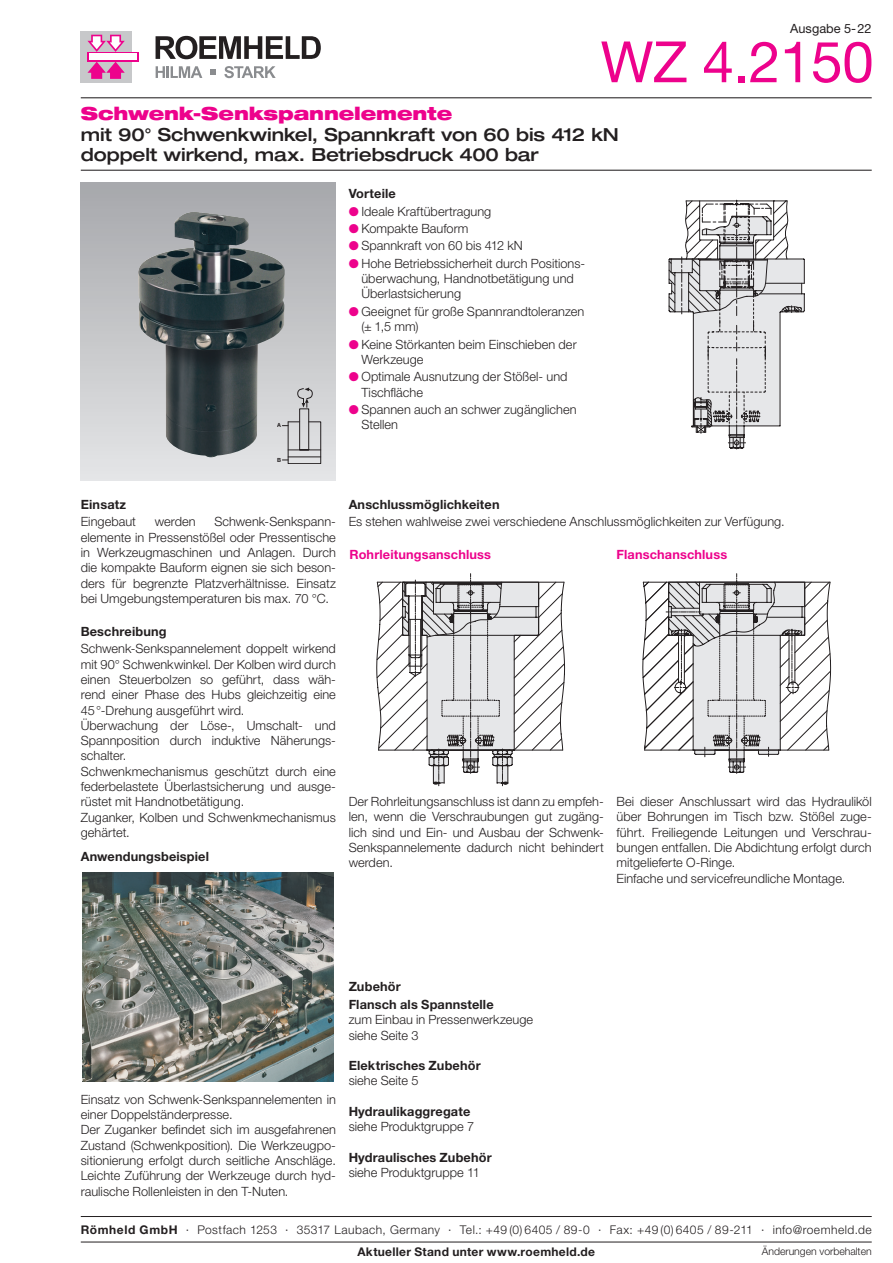
<style>
.page{position:relative;width:893px;height:1263px;background:#fff}
.page>*{position:absolute;margin:0;border:0;box-sizing:border-box;transform-origin:0 0}
.t1{font:57px "Helvetica Neue LT Pro";letter-spacing:-.01em;color:#ed028c}
.t2{font:500 expanded 18px/20.2px "Helvetica Neue LT Pro";letter-spacing:-.005em;color:#231f20}
.t3{font:900 expanded 18px "Helvetica Neue LT Pro";letter-spacing:-.01em;color:#ed028c}
.t4{font:300 12.75px/15.3px "Helvetica Neue LT Pro";letter-spacing:.005em;color:#231f20}
.t5{font:700 12.75px/17.4px "Helvetica Neue LT Pro";letter-spacing:.01em;color:#231f20}
.t6{font:700 12.75px "Helvetica Neue LT Pro";letter-spacing:.01em;color:#ed028c}
.t7{font:12.75px "Helvetica Neue LT Pro";letter-spacing:.005em;color:#231f20}
.t8{font:300 12px "Helvetica Neue LT Pro";letter-spacing:.035em;color:#231f20}
.t9{font:700 12px "Helvetica Neue LT Pro";letter-spacing:.025em;color:#231f20}
.t10{font:300 10.5px "Helvetica Neue LT Pro";letter-spacing:-.005em;color:#231f20}
.t11{font:700 5.7px "Helvetica Neue";color:#231f20}
.s1{color:#ed028c}
.s2{font-weight:700}
</style>
<div class="page">
<hr style="left:81px;top:170px;width:791px;height:1px;background:#231f20">
<hr style="left:81px;top:97px;width:791px;height:1px;background:#231f20">
<div style="left:81px;top:183px;width:255px;height:297px;background:linear-gradient(to bottom,#a7a8ac,#e4e5e6)"></div>
<div style="left:81px;top:31px;width:51px;height:52px;background:#c7c8ca"></div>
<svg style="left:87px;top:52px;width:52px;height:9px"></svg>
<div style="left:89px;top:54px;width:48px;height:6px;background:#fff"></div>
<svg style="left:87px;top:35px;width:38px;height:17px"></svg>
<svg style="left:87px;top:62px;width:38px;height:17px"></svg>
<svg style="left:156px;top:36px;width:165px;height:23px"></svg>
<svg style="left:156px;top:66px;width:46px;height:12px"></svg>
<svg style="left:224px;top:66px;width:52px;height:12px"></svg>
<svg style="left:210px;top:69px;width:6px;height:6px"></svg>
<img style="left:138px;top:212px;width:147px;height:245px">
<svg style="left:642px;top:573px;width:189px;height:201px"></svg>
<svg style="left:376px;top:573px;width:189px;height:213px"></svg>
<svg style="left:668px;top:200px;width:137px;height:249px"></svg>
<img style="left:83px;top:873px;width:251px;height:209px">
<svg style="left:282px;top:388px;width:39px;height:76px;background:#c2c3c4"></svg>
<hr style="left:81px;top:1242px;width:791px;height:1px;background:#231f20">
<hr style="left:81px;top:1216px;width:791px;height:1px;background:#231f20">
<p class="t7" style="left:790px;top:20px;width:83px">Ausgabe 5-22</p>
<h1 class="t1" style="left:601px;top:27px;width:275px">WZ 4.2150</h1>
<h2 class="t3" style="left:81px;top:102px;width:373px">Schwenk-Senkspannelemente</h2>
<h2 class="t2" style="left:81px;top:123px;width:539px">mit 90° Schwenkwinkel, Spannkraft von 60 bis 412 kN doppelt wirkend, max. Betriebsdruck 400 bar</h2>
<p class="t5" style="left:349px;top:185px;width:49px">Vorteile</p>
<p class="t4" style="left:349px;top:203px;width:144px"><span class="s1">●</span> Ideale Kraftübertragung</p>
<p class="t4" style="left:349px;top:221px;width:121px"><span class="s1">●</span> Kompakte Bauform</p>
<p class="t4" style="left:349px;top:238px;width:176px"><span class="s1">●</span> Spannkraft von 60 bis 412 kN</p>
<p class="t4" style="left:361px;top:255px;width:225px;text-indent:-13px"><span class="s1">●</span> Hohe Betriebssicherheit durch Positions&shy;überwachung, Handnotbetätigung und<br>Überlastsicherung</p>
<p class="t4" style="left:361px;top:303px;width:224px;text-indent:-13px"><span class="s1">●</span> Geeignet für große Spannrandtoleranzen (± 1,5 mm)</p>
<p class="t4" style="left:361px;top:336px;width:217px;text-indent:-13px"><span class="s1">●</span> Keine Störkanten beim Einschieben der<br>Werkzeuge</p>
<p class="t4" style="left:361px;top:369px;width:208px;text-indent:-13px"><span class="s1">●</span> Optimale Ausnutzung der Stößel- und<br>Tischfläche</p>
<p class="t4" style="left:361px;top:402px;width:217px;text-indent:-13px"><span class="s1">●</span> Spannen auch an schwer zugänglichen<br>Stellen</p>
<p class="t11" style="left:277px;top:422px;width:5px">A</p>
<p class="t11" style="left:277px;top:456px;width:5px">B</p>
<p class="t5" style="left:81px;top:495px;width:47px">Einsatz</p>
<p class="t4" style="left:81px;top:514px;width:57px">Eingebaut</p>
<p class="t4" style="left:155px;top:514px;width:42px">werden</p>
<p class="t4" style="left:81px;top:514px;width:257px;text-indent:134px">Schwenk-Senkspann&shy;elemente in Pressenstößel oder Pressentische in Werkzeugmaschinen und Anlagen. Durch die kompakte Bauform eignen sie sich beson&shy;ders für begrenzte Platzverhältnisse. Einsatz bei Umgebungstemperaturen bis max. 70 °C.</p>
<p class="t5" style="left:81px;top:622px;width:87px">Beschreibung</p>
<p class="t4" style="left:81px;top:641px;width:257px">Schwenk-Senkspannelement doppelt wirkend mit 90° Schwenkwinkel. Der Kolben wird durch einen Steuerbolzen so geführt, dass wäh&shy;rend einer Phase des Hubs gleichzeitig eine 45°-Drehung ausgeführt wird.<br>Überwachung der Löse-, Umschalt- und Spannposition durch induktive Näherungs&shy;schalter.<br>Schwenkmechanismus geschützt durch eine federbelastete Überlastsicherung und ausge&shy;rüstet mit Handnotbetätigung.<br>Zuganker, Kolben und Schwenkmechanismus gehärtet.</p>
<p class="t5" style="left:81px;top:847px;width:130px">Anwendungsbeispiel</p>
<p class="t5" style="left:349px;top:495px;width:152px">Anschlussmöglichkeiten</p>
<p class="t4" style="left:349px;top:514px;width:437px">Es stehen wahlweise zwei verschiedene Anschlussmöglichkeiten zur Verfügung.</p>
<p class="t6" style="left:350px;top:546px;width:143px">Rohrleitungsanschluss</p>
<p class="t6" style="left:617px;top:546px;width:112px">Flanschanschluss</p>
<p class="t4" style="left:349px;top:794px;width:257px;text-align:justify">Der Rohrleitungsanschluss ist dann zu empfeh&shy;len, wenn die Verschraubungen gut zugäng&shy;lich sind und Ein- und Ausbau der Schwenk-Senkspannelemente dadurch nicht behindert werden.</p>
<p class="t4" style="left:617px;top:794px;width:257px">Bei dieser Anschlussart wird das Hydrauliköl über Bohrungen im Tisch bzw. Stößel zuge&shy;führt. Freiliegende Leitungen und Verschrau&shy;bungen entfallen. Die Abdichtung erfolgt durch mitgelieferte O-Ringe.<br>Einfache und servicefreundliche Montage.</p>
<p class="t4" style="left:81px;top:1091px;width:257px">Einsatz von Schwenk-Senkspannelementen in einer Doppelständerpresse.<br>Der Zuganker befindet sich im ausgefahrenen Zustand (Schwenkposition). Die Werkzeugpo&shy;sitionierung erfolgt durch seitliche Anschläge.<br>Leichte Zuführung der Werkzeuge durch hyd&shy;raulische Rollenleisten in den T-Nuten.</p>
<p class="t5" style="left:349px;top:978px;width:146px">Zubehör<br>Flansch als Spannstelle</p>
<p class="t4" style="left:349px;top:1012px;width:186px">zum Einbau in Pressenwerkzeuge siehe Seite 3</p>
<p class="t5" style="left:349px;top:1056px;width:133px">Elektrisches Zubehör</p>
<p class="t4" style="left:349px;top:1073px;width:71px">siehe Seite 5</p>
<p class="t5" style="left:349px;top:1102px;width:123px">Hydraulikaggregate</p>
<p class="t4" style="left:349px;top:1119px;width:127px">siehe Produktgruppe 7</p>
<p class="t5" style="left:349px;top:1148px;width:144px">Hydraulisches Zubehör</p>
<p class="t4" style="left:349px;top:1165px;width:133px">siehe Produktgruppe 11</p>
<p class="t8" style="left:81px;top:1222px;width:792px"><span class="s2">Römheld GmbH</span> · Postfach 1253 · 35317 Laubach, Germany · Tel.: +49 (0) 6405 / 89-0 · Fax: +49 (0) 6405 / 89-211 · info@roemheld.de</p>
<p class="t9" style="left:357px;top:1244px;width:239px">Aktueller Stand unter www.roemheld.de</p>
<p class="t10" style="left:762px;top:1244px;width:111px">Änderungen vorbehalten</p>
</div>
